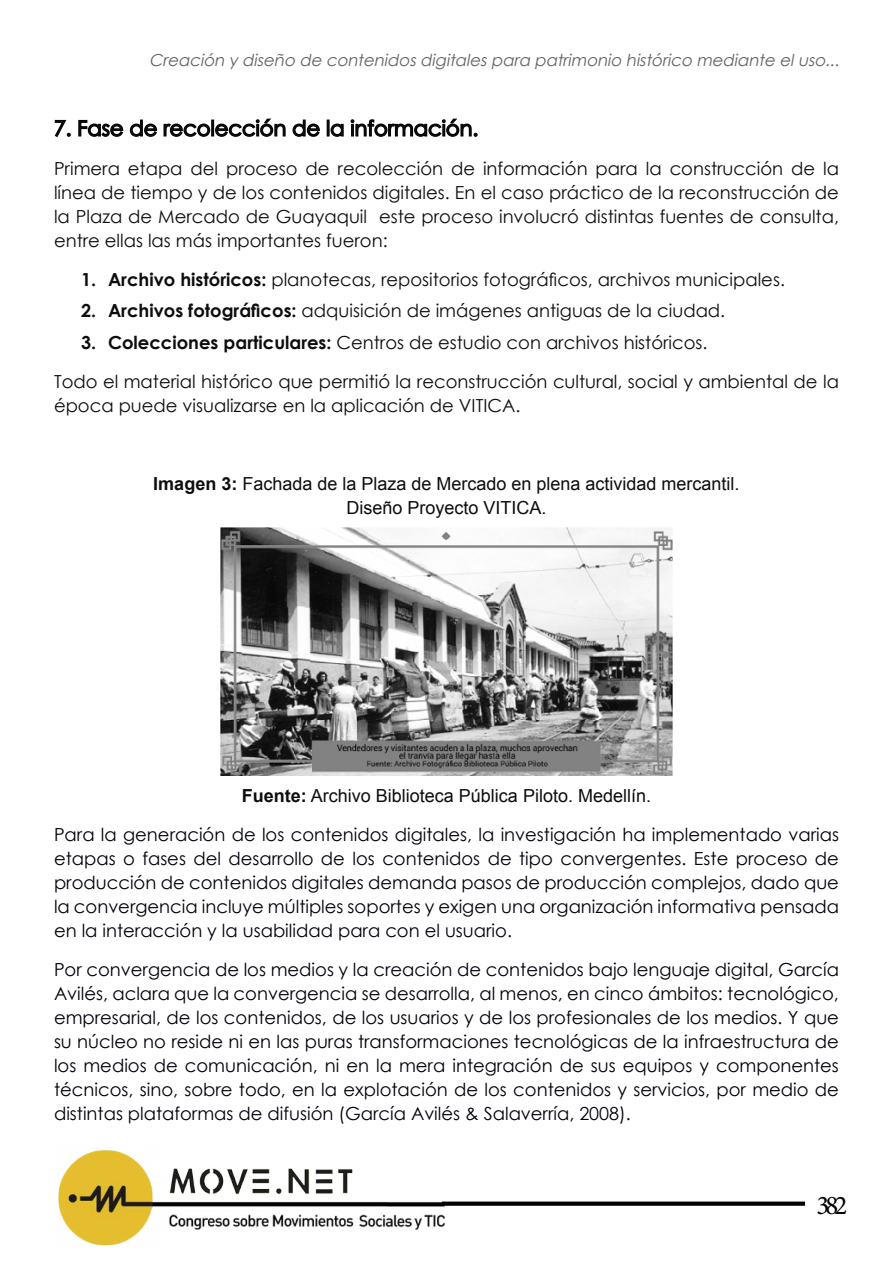
<style>
.page{position:relative;width:893px;height:1263px;background:#fff}
.page>*{position:absolute;margin:0;border:0;box-sizing:border-box;transform-origin:0 0}
.t1{font:27px "Minion Pro";color:#000}
.t2{font:18px/24px "Century Gothic";color:#00000a;text-align:justify}
.t3{font:18px/24px "Century Gothic";color:#0d0d0d;text-align:justify}
.t4{font:18px/24px "Arial";color:#0d0d0d;text-align:center}
.t5{font:italic 16.5px "Century Gothic";color:#636363}
.s1{font-weight:700}
</style>
<div class="page">
<img style="left:58px;top:1150px;width:387px;height:96px">
<div style="left:442px;top:1201px;width:363px;height:5px;background:#000"></div>
<svg style="left:54px;top:119px;width:17px;height:18px"></svg>
<svg style="left:78px;top:118px;width:208px;height:19px"></svg>
<svg style="left:292px;top:119px;width:28px;height:18px"></svg>
<div style="left:327px;top:120px;width:3px;height:16px;border:2px solid #000"></div>
<svg style="left:330px;top:123px;width:14px;height:14px"></svg>
<svg style="left:350px;top:118px;width:128px;height:19px"></svg>
<img style="left:220px;top:527px;width:453px;height:248px">
<p class="t5" style="left:149px;top:49px;width:695px">Creación y diseño de contenidosdigitalespara patrimonio histórico mediante eluso...</p>
<p class="t3" style="left:54px;top:156px;width:786px">Primera etapa del proceso de recolección de información para la construcción de la línea de tiempo y de los contenidos digitales. En el caso práctico de la reconstrucción de la Plaza de Mercado de Guayaquil este proceso involucró distintas fuentes de consulta, entre ellas las más importantes fueron:</p>
<p class="t3" style="left:81px;top:267px;width:705px"><span class="s1">1. Archivo históricos:</span> planotecas, repositorios fotográficos, archivos municipales.</p>
<p class="t3" style="left:81px;top:298px;width:646px"><span class="s1">2. Archivos fotográficos:</span> adquisición de imágenes antiguas de la ciudad.</p>
<p class="t3" style="left:54px;top:322px;width:786px;line-height:39px;text-indent:27px"><span class="s1">3. Colecciones particulares:</span> Centros de estudio con archivos históricos.<br>Todo el material histórico que permitió la reconstrucción cultural, social y ambiental de la</p>
<p class="t3" style="left:54px;top:393px;width:468px">época puede visualizarse en la aplicación de VITICA.</p>
<p class="t4" style="left:153px;top:472px;width:588px"><span class="s1">Imagen 3:</span> Fachada de la Plaza de Mercado en plena actividad mercantil.<br>Diseño Proyecto VITICA.</p>
<p class="t4" style="left:242px;top:784px;width:411px"><span class="s1">Fuente:</span> Archivo Biblioteca Pública Piloto. Medellín.</p>
<p class="t2" style="left:54px;top:822px;width:786px">Para la generación de los contenidos digitales, la investigación ha implementado varias etapas o fases del desarrollo de los contenidos de tipo convergentes. Este proceso de producción de contenidos digitales demanda pasos de producción complejos, dado que la convergencia incluye múltiples soportes y exigen una organización informativa pensada en la interacción y la usabilidad para con el usuario.</p>
<p class="t2" style="left:54px;top:957px;width:786px">Por convergencia de los medios y la creación de contenidos bajo lenguaje digital, García Avilés, aclara que la convergencia se desarrolla, al menos, en cinco ámbitos: tecnológico, empresarial, de los contenidos, de los usuarios y de los profesionales de los medios. Y que su núcleo no reside ni en las puras transformaciones tecnológicas de la infraestructura de los medios de comunicación, ni en la mera integración de sus equipos y componentes técnicos, sino, sobre todo, en la explotación de los contenidos y servicios, por medio de distintas plataformas de difusión (García Avilés &amp; Salaverría, 2008).</p>
<h1 class="t1" style="left:817px;top:1188px;width:32px">382</h1>
</div>
